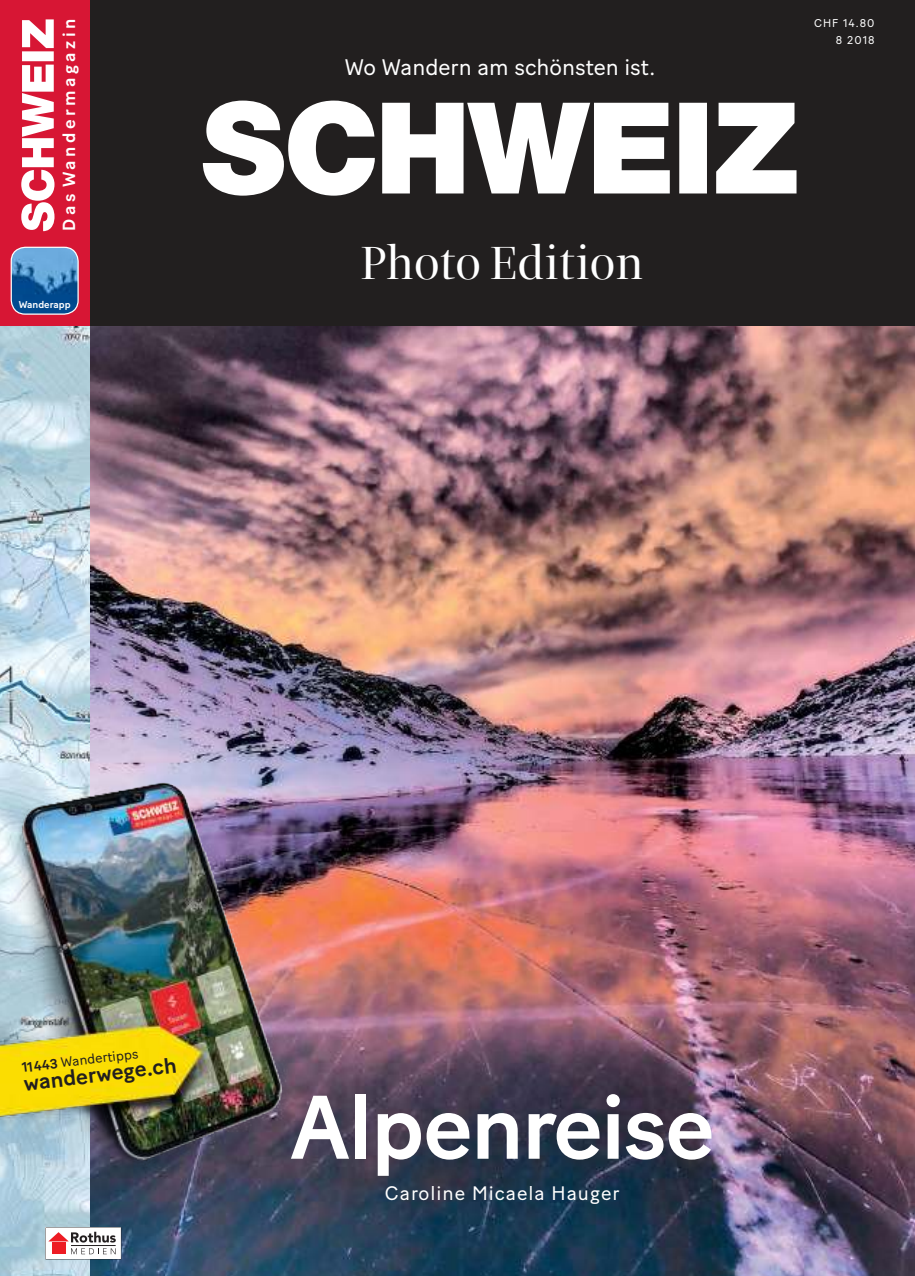
<style>
.page{position:relative;width:915px;height:1276px;background:#fff}
.page>*{position:absolute;margin:0;border:0;box-sizing:border-box;transform-origin:0 0}
.t1{font:500 90px "Baton Turbo";letter-spacing:-.02em;color:#fff}
.t2{font:49.5px "Aleksei Display 09 Lightfine";color:#fff}
.t3{font:22.5px "Baton Turbo";color:#fff}
.t4{font:500 21.75px "Baton Turbo";color:#221f1f}
.t5{font:19.5px "Baton Turbo";letter-spacing:.05em;color:#fff}
.t6{font:500 17.4px "Baton Turbo";letter-spacing:.195em;color:#fff}
.t7{font:13.65px "Baton Turbo";color:#221f1f}
.t8{font:11.25px/16.8px "Baton Turbo";letter-spacing:.09em;color:#fff;text-align:right}
.t9{font:500 9.9px "Baton Turbo";color:#fff}
.s1{font-weight:500}
</style>
<div class="page">
<img style="left:89px;top:326px;width:825px;height:950px">
<div style="left:0;top:0;width:914px;height:326px;background:#221f1f"></div>
<svg style="left:0;top:325px;width:89px;height:951px;background:#bad3df"></svg>
<svg style="left:203px;top:101px;width:593px;height:95px;fill:#fff"></svg>
<div style="left:0;top:0;width:89px;height:325px;background:#d71634"></div>
<svg style="left:21px;top:19px;width:33px;height:212px"></svg>
<img style="left:11px;top:247px;width:67px;height:67px">
<div style="left:11px;top:247px;width:68px;height:68px;border:1px solid #fff;border-radius:14px"></div>
<img style="left:0;top:761px;width:319px;height:417px">
<svg style="left:45px;top:1227px;width:76px;height:32px"></svg>
<p class="t6" style="left:63px;top:231px;width:213px;rotate:-90deg">Das Wandermagazin</p>
<p class="t9" style="left:19px;top:301px;width:53px">Wanderapp</p>
<p class="t3" style="left:344px;top:57px;width:312px">Wo Wandern am schönsten ist.</p>
<p class="t2" style="left:360px;top:242px;width:284px">Photo Edition</p>
<p class="t8" style="left:813px;top:15px;width:62px">CHF 14.80<br>8 2018</p>
<p class="t7" style="left:21px;top:1061px;width:119px;rotate:-7deg"><span class="s1">11 443</span> Wandertipps</p>
<p class="t4" style="left:23px;top:1075px;width:155px;rotate:-7deg">wanderwege.ch</p>
<p class="t1" style="left:289px;top:1094px;width:426px">Alpenreise</p>
<p class="t5" style="left:384px;top:1184px;width:236px">Caroline Micaela Hauger</p>
</div>
